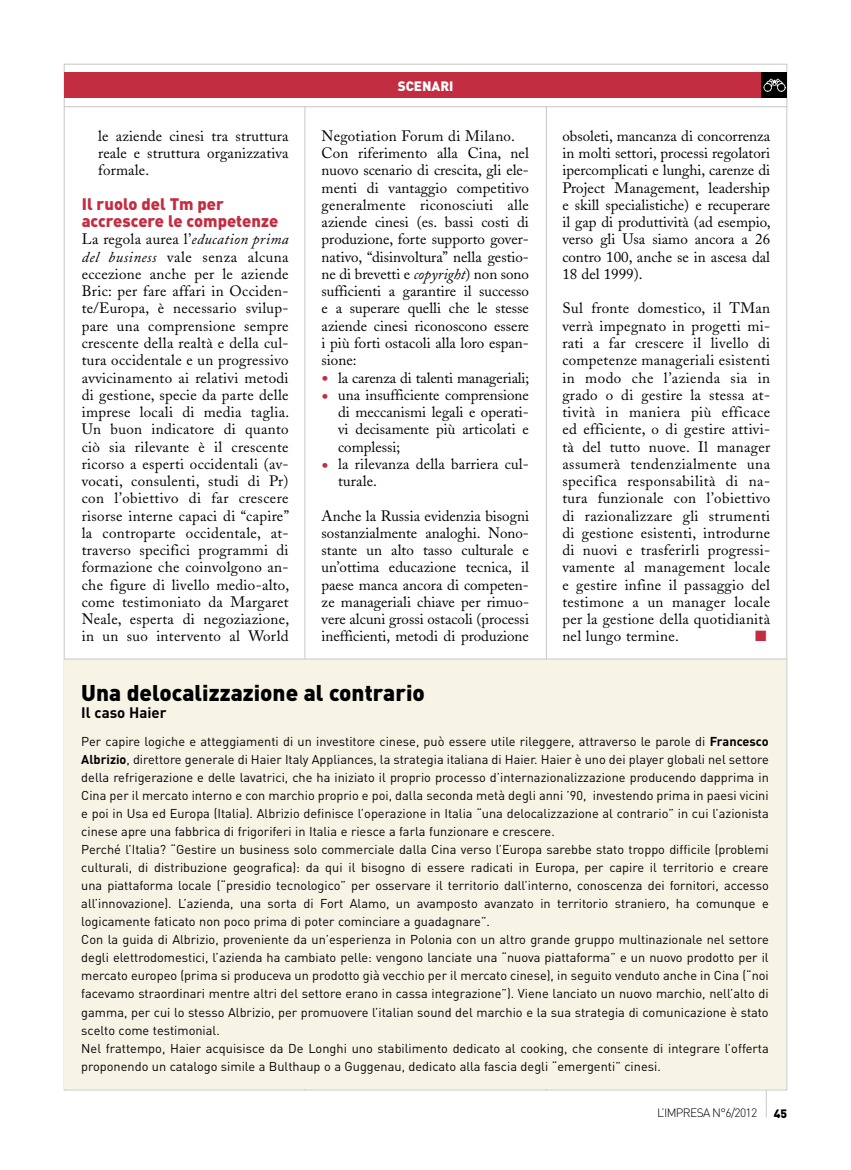
<style>
.page{position:relative;width:851px;height:1170px;background:#fff}
.page>*{position:absolute;margin:0;border:0;box-sizing:border-box;transform-origin:0 0}
.t1{font:900 22.5px "DIN";color:#000}
.t2{font:900 16.5px/17.2px "DIN";color:#c32d41}
.t3{font:15px/17.2px "Adobe Caslon";color:#000;text-align:justify}
.t4{font:700 15px "DIN";color:#000}
.t5{font:15px "Zapf Dingbats ITC";color:#c32d41}
.t6{font:900 13.5px "DIN";color:#fff}
.t7{font:12.75px/18px "DIN";color:#000}
.t8{font:300 12px "DIN";letter-spacing:-.05em;color:#000}
.t9{font:900 12px "DIN";color:#000}
.s1{font-style:italic}
.s2{font-size:21px;color:#c32d41}
.s3{font-weight:700}
</style>
<div class="page">
<svg style="left:765px;top:1090px;width:1px;height:27px"></svg>
<hr style="left:64px;top:64px;width:1px;height:1026px;background:#c6c7c8">
<hr style="left:786px;top:64px;width:1px;height:1026px;background:#c6c7c8">
<hr style="left:64px;top:1089px;width:723px;height:1px;background:#c6c7c8">
<hr style="left:64px;top:106px;width:723px;height:1px;background:#c6c7c8">
<hr style="left:64px;top:64px;width:723px;height:1px;background:#c6c7c8">
<hr style="left:304px;top:106px;width:1px;height:984px;background:#c6c7c8">
<hr style="left:546px;top:106px;width:1px;height:984px;background:#c6c7c8">
<div style="left:64px;top:72px;width:722px;height:26px;background:#c32d41"></div>
<div style="left:761px;top:72px;width:25px;height:26px;background:#000"></div>
<img style="left:763px;top:78px;width:22px;height:14px">
<div style="left:64px;top:658px;width:721px;height:430px;background:#f7f4e6"></div>
<hr style="left:64px;top:658px;width:722px;height:1px;background:#c6c7c8">
<p class="t3" style="left:98px;top:127px;width:192px">le aziende cinesi tra struttura reale e struttura organizzativa formale.</p>
<p class="t2" style="left:82px;top:194px;width:198px">Il ruolo del Tm per accrescere le competenze</p>
<p class="t3" style="left:82px;top:231px;width:209px">La regola aurea l’<span class="s1">education prima del business</span> vale senza alcuna eccezione anche per le aziende Bric: per fare affari in Occiden&shy;te/Europa, è necessario svilup&shy;pare una comprensione sempre crescente della realtà e della cul&shy;tura occidentale e un progressivo avvicinamento ai relativi metodi di gestione, specie da parte delle imprese locali di media taglia.<br>Un buon indicatore di quanto ciò sia rilevante è il crescente ricorso a esperti occidentali (av&shy;vocati, consulenti, studi di Pr) con l’obiettivo di far crescere risorse interne capaci di “capire” la controparte occidentale, at&shy;traverso specifici programmi di formazione che coinvolgono an&shy;che figure di livello medio-alto, come testimoniato da Margaret Neale, esperta di negoziazione, in un suo intervento al World</p>
<p class="t6" style="left:397px;top:77px;width:57px">scenari</p>
<p class="t3" style="left:321px;top:127px;width:209px;text-align:left">Negotiation Forum di Milano.<br>Con riferimento alla Cina, nel nuovo scenario di crescita, gli ele&shy;menti di vantaggio competitivo generalmente riconosciuti alle aziende cinesi (es. bassi costi di produzione, forte supporto gover&shy;nativo, “disinvoltura” nella gestio&shy;ne di brevetti e <span class="s1">copyright</span>) non sono sufficienti a garantire il successo e a superare quelli che le stesse aziende cinesi riconoscono essere i più forti ostacoli alla loro espan&shy;sione:</p>
<p class="t3" style="left:321px;top:369px;width:209px"><span class="s2">•</span> la carenza di talenti manageriali;</p>
<p class="t3" style="left:338px;top:386px;width:192px;text-indent:-16px"><span class="s2">•</span> una insufficiente comprensione di meccanismi legali e operati&shy;vi decisamente più articolati e complessi;</p>
<p class="t3" style="left:338px;top:455px;width:192px;text-indent:-16px"><span class="s2">•</span> la rilevanza della barriera cul&shy;turale.</p>
<p class="t3" style="left:321px;top:507px;width:209px">Anche la Russia evidenzia bisogni sostanzialmente analoghi. Nono&shy;stante un alto tasso culturale e un’ottima educazione tecnica, il paese manca ancora di competen&shy;ze manageriali chiave per rimuo&shy;vere alcuni grossi ostacoli (processi inefficienti, metodi di produzione</p>
<p class="t3" style="left:562px;top:127px;width:210px">obsoleti, mancanza di concorrenza in molti settori, processi regolatori ipercomplicati e lunghi, carenze di Project Management, leadership e skill specialistiche) e recuperare il gap di produttività (ad esempio, verso gli Usa siamo ancora a 26 contro 100, anche se in ascesa dal 18 del 1999).</p>
<p class="t3" style="left:562px;top:300px;width:209px">Sul fronte domestico, il TMan verrà impegnato in progetti mi&shy;rati a far crescere il livello di competenze manageriali esistenti in modo che l’azienda sia in grado o di gestire la stessa at&shy;tività in maniera più efficace ed efficiente, o di gestire attivi&shy;tà del tutto nuove. Il manager assumerà tendenzialmente una specifica responsabilità di na&shy;tura funzionale con l’obiettivo di razionalizzare gli strumenti di gestione esistenti, introdurne di nuovi e trasferirli progressi&shy;vamente al management locale e gestire infine il passaggio del testimone a un manager locale per la gestione della quotidianità nel lungo termine.</p>
<p class="t5" style="left:755px;top:629px;width:13px">■</p>
<h1 class="t1" style="left:81px;top:677px;width:345px">Una delocalizzazione al contrario</h1>
<p class="t4" style="left:81px;top:702px;width:87px">Il caso Haier</p>
<p class="t7" style="left:81px;top:732px;width:689px">Per capire logiche e atteggiamenti di un investitore cinese, può essere utile rileggere, attraverso le parole di <span class="s3">Francesco Albrizio</span>, direttore generale di Haier Italy Appliances, la strategia italiana di Haier. Haier è uno dei player globali nel settore della refrigerazione e delle lavatrici, che ha iniziato il proprio processo d’internazionalizzazione producendo dapprima in Cina per il mercato interno e con marchio proprio e poi, dalla seconda metà degli anni ’90, investendo prima in paesi vicini e poi in Usa ed Europa (Italia). Albrizio definisce l’operazione in Italia “una delocalizzazione al contrario” in cui l’azionista cinese apre una fabbrica di frigoriferi in Italia e riesce a farla funzionare e crescere.<br>Perché l’Italia? “Gestire un business solo commerciale dalla Cina verso l’Europa sarebbe stato troppo difficile (problemi culturali, di distribuzione geografica): da qui il bisogno di essere radicati in Europa, per capire il territorio e creare una piattaforma locale (“presidio tecnologico” per osservare il territorio dall’interno, conoscenza dei fornitori, accesso all’innovazione). L’azienda, una sorta di Fort Alamo, un avamposto avanzato in territorio straniero, ha comunque e logicamente faticato non poco prima di poter cominciare a guadagnare”.<br>Con la guida di Albrizio, proveniente da un’esperienza in Polonia con un altro grande gruppo multinazionale nel settore degli elettrodomestici, l’azienda ha cambiato pelle: vengono lanciate una “nuova piattaforma” e un nuovo prodotto per il mercato europeo (prima si produceva un prodotto già vecchio per il mercato cinese), in seguito venduto anche in Cina (“noi facevamo straordinari mentre altri del settore erano in cassa integrazione”). Viene lanciato un nuovo marchio, nell’alto di gamma, per cui lo stesso Albrizio, per promuovere l’italian sound del marchio e la sua strategia di comunicazione è stato scelto come testimonial.<br>Nel frattempo, Haier acquisisce da De Longhi uno stabilimento dedicato al cooking, che consente di integrare l’offerta proponendo un catalogo simile a Bulthaup o a Guggenau, dedicato alla fascia degli “emergenti” cinesi.</p>
<p class="t8" style="left:657px;top:1105px;width:102px">L’IMPRESA N°6/2012</p>
<p class="t9" style="left:773px;top:1105px;width:15px">45</p>
</div>
